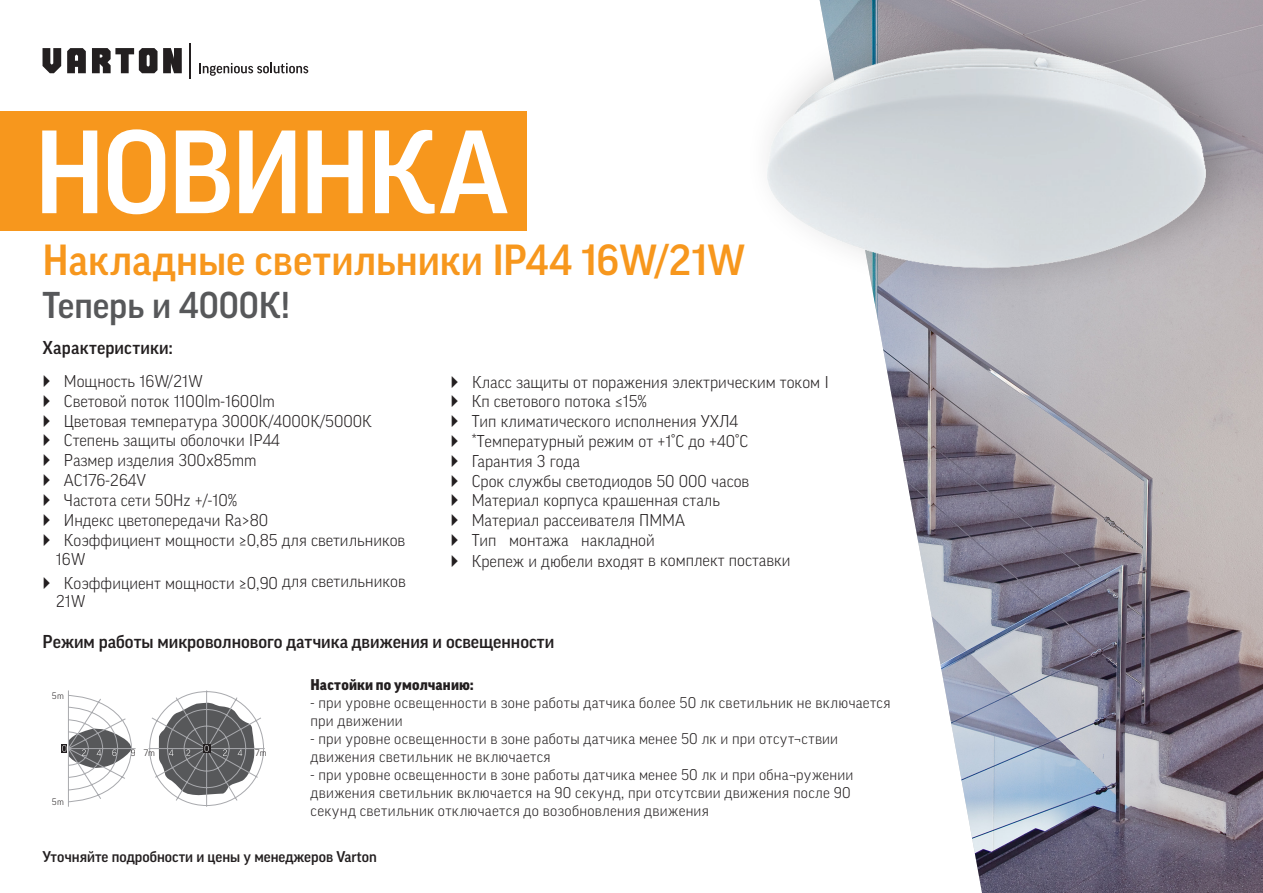
<style>
.page{position:relative;width:1263px;height:893px;background:#fff}
.page>*{position:absolute;margin:0;border:0;box-sizing:border-box;transform-origin:0 0}
.НОВИНКА_new{font:500 114px "Good Pro";letter-spacing:-.025em;color:#fff}
.Заголовок_new{font:500 42px "Good Pro";color:#f7971d}
.Заголовок_new-2{font:500 36px "Good Pro";color:#57585a}
.Подзаголовок_new{font:500 18px "Good Pro";color:#231f20}
.t1{font:300 16.5px/19.8px "Good Pro";color:#231f20}
.Таблица_6_pt{font:300 15px/18px "Good Pro";letter-spacing:.02em;color:#231f20}
.Сноска_new{font:500 15px "Good Pro";color:#231f20}
.Таблица_6_pt-2{font:900 15px "Good Pro";letter-spacing:.01em;color:#231f20}
.Оглавление_7_пт_No_g{font:300 9px "Good Pro";letter-spacing:.02em;color:#231f20}
</style>
<div class="page">
<div style="left:0;top:111px;width:526px;height:120px;background:#f7971d"></div>
<svg style="left:43px;top:48px;width:139px;height:25px"></svg>
<hr style="left:190px;top:43px;width:1px;height:35px;background:#231f20">
<svg style="left:199px;top:63px;width:109px;height:13px"></svg>
<svg style="left:148px;top:690px;width:117px;height:117px"></svg>
<svg style="left:62px;top:690px;width:74px;height:117px"></svg>
<img style="left:874px;top:300px;width:389px;height:593px">
<div style="left:745px;top:0;width:518px;height:300px;background:#231f20;opacity:.3"></div>
<img style="left:745px;top:0;width:476px;height:297px">
<p class="НОВИНКА_new" style="left:34px;top:108px;width:476px">НОВИНКА</p>
<p class="Заголовок_new" style="left:43px;top:236px;width:705px">Накладные светильники IP44 16W/21W</p>
<p class="Заголовок_new-2" style="left:43px;top:285px;width:249px">Теперь и 4000К!</p>
<p class="Подзаголовок_new" style="left:43px;top:338px;width:132px">Характеристики:</p>
<p class="t1" style="left:64px;top:371px;width:141px">Мощность 16W/21W</p>
<p class="t1" style="left:64px;top:391px;width:212px">Световой поток 1100lm-1600lm</p>
<p class="t1" style="left:64px;top:411px;width:310px">Цветовая температура 3000К/4000К/5000К</p>
<p class="t1" style="left:64px;top:430px;width:217px">Степень защиты оболочки IP44</p>
<p class="t1" style="left:64px;top:450px;width:194px">Размер изделия 300х85mm</p>
<p class="t1" style="left:64px;top:470px;width:84px">AC176-264V</p>
<p class="t1" style="left:64px;top:490px;width:175px">Частота сети 50Hz +/-10%</p>
<p class="t1" style="left:64px;top:510px;width:206px">Индекс цветопередачи Ra&gt;80</p>
<p class="t1" style="left:64px;top:530px;width:343px">Коэффициент мощности ≥0,85 для светильников</p>
<p class="t1" style="left:56px;top:549px;width:31px">16W</p>
<p class="t1" style="left:56px;top:574px;width:351px;line-height:18px;text-indent:8px">Коэффициент мощности ≥0,90 для светильников<br>21W</p>
<p class="Подзаголовок_new" style="left:43px;top:632px;width:513px">Режим работы микроволнового датчика движения и освещенности</p>
<p class="t1" style="left:472px;top:372px;width:359px">Класс защиты от поражения электрическим током I<br>Кп светового потока ≤15%<br>Тип климатического исполнения УХЛ4 *Температурный режим от +1°С до +40°С<br>Гарантия 3 года<br>Срок службы светодиодов 50 000 часов<br>Материал корпуса крашенная сталь<br>Материал рассеивателя ПММА<br>Тип монтажа накладной<br>Крепеж и дюбели входят в комплект поставки</p>
<p class="Оглавление_7_пт_No_g" style="left:52px;top:691px;width:13px">5m</p>
<p class="Оглавление_7_пт_No_g" style="left:52px;top:796px;width:13px">5m</p>
<p class="Оглавление_7_пт_No_g" style="left:131px;top:748px;width:6px">9</p>
<p class="Оглавление_7_пт_No_g" style="left:144px;top:748px;width:13px">7m</p>
<p class="Оглавление_7_пт_No_g" style="left:255px;top:748px;width:13px">7m</p>
<p class="Таблица_6_pt-2" style="left:310px;top:676px;width:164px">Настойки по умолчанию:</p>
<p class="Таблица_6_pt" style="left:310px;top:694px;width:582px">- при уровне освещенности в зоне работы датчика более 50 лк светильник не включается при движении</p>
<p class="Таблица_6_pt" style="left:310px;top:730px;width:529px">- при уровне освещенности в зоне работы датчика менее 50 лк и при отсут¬ствии движения светильник не включается</p>
<p class="Таблица_6_pt" style="left:310px;top:766px;width:544px">- при уровне освещенности в зоне работы датчика менее 50 лк и при обна¬ружении движения светильник включается на 90 секунд, при отсутсвии движения после 90 секунд светильник отключается до возобновления движения</p>
<p class="Сноска_new" style="left:43px;top:848px;width:336px">Уточняйте подробности и цены у менеджеров Varton</p>
</div>
